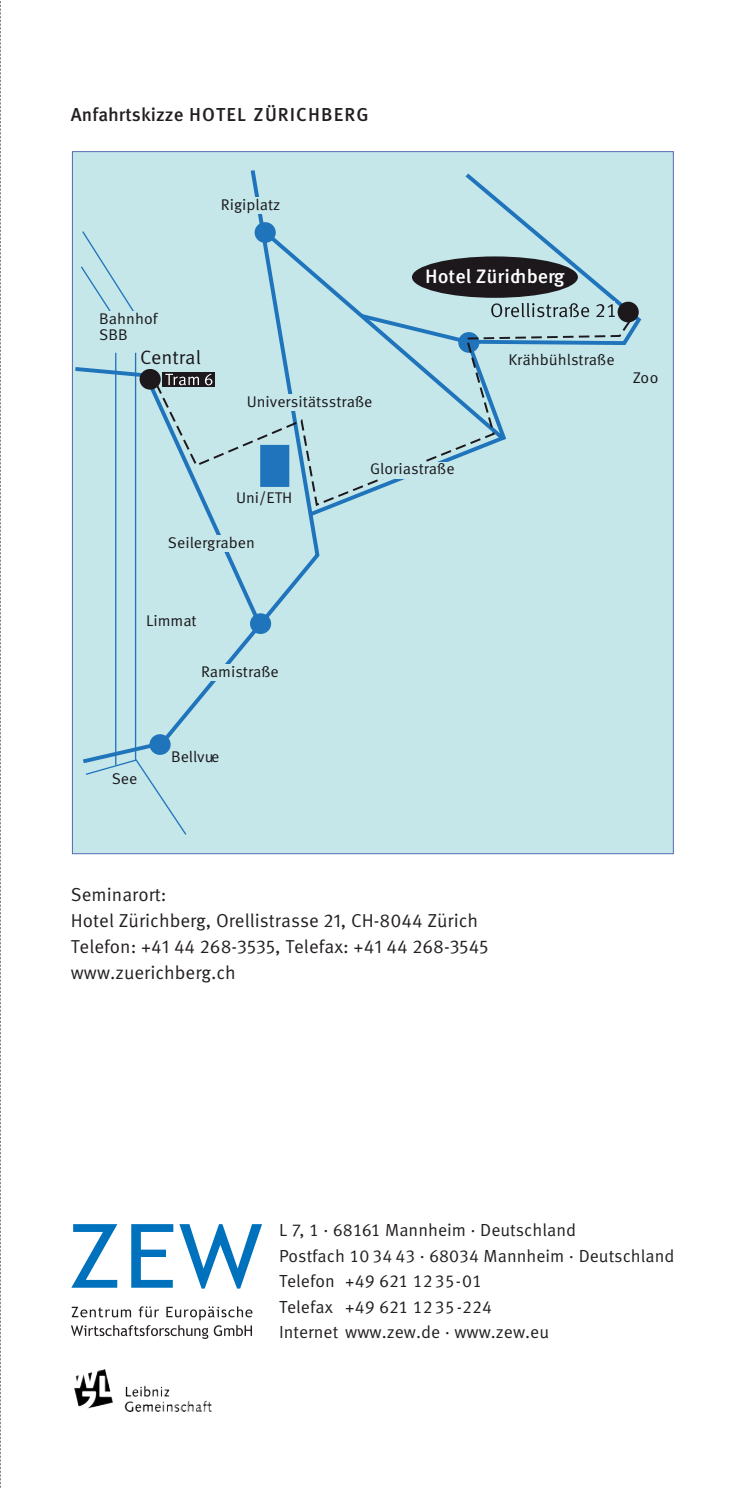
<style>
.page{position:relative;width:745px;height:1489px;background:#fff}
.page>*{position:absolute;margin:0;border:0;box-sizing:border-box;transform-origin:0 0}
.t1{font:500 19.5px "Meta Pro";color:#fff}
.t2{font:19.5px "Meta Pro";color:#19171a}
.t3{font:18.75px/26px "Meta Pro";color:#231f20}
.t4{font:500 18.75px "Meta Pro";letter-spacing:.055em;color:#231f20}
.t5{font:17.5px/25.5px "Meta Pro";color:#231f20}
.t6{font:15.5px/15.5px "Meta Pro";color:#19171a}
.s1{font-family:"Lucida Grande"}
</style>
<div class="page">
<svg style="left:0;top:1px;width:1px;height:1487px"></svg>
<svg style="left:71px;top:1224px;width:46px;height:63px"></svg>
<svg style="left:131px;top:1224px;width:42px;height:63px"></svg>
<svg style="left:179px;top:1224px;width:83px;height:64px"></svg>
<svg style="left:71px;top:1306px;width:181px;height:32px"></svg>
<img style="left:87px;top:1369px;width:26px;height:39px">
<div style="left:73px;top:152px;width:599px;height:701px;background:#c5e7ea"></div>
<svg style="left:78px;top:170px;width:243px;height:593px"></svg>
<div style="left:254px;top:222px;width:21px;height:21px;background:#1f74bb;border-radius:50%"></div>
<div style="left:250px;top:613px;width:21px;height:21px;background:#1f74bb;border-radius:50%"></div>
<div style="left:149px;top:734px;width:21px;height:20px;background:#1f74bb;border-radius:50%"></div>
<div style="left:139px;top:369px;width:22px;height:20px;background:#1c181c;border-radius:50%"></div>
<svg style="left:154px;top:312px;width:339px;height:195px"></svg>
<svg style="left:79px;top:230px;width:60px;height:89px"></svg>
<hr style="left:135px;top:353px;width:1px;height:407px;background:#1f74bb">
<hr style="left:115px;top:353px;width:1px;height:412px;background:#1f74bb">
<svg style="left:84px;top:758px;width:103px;height:77px"></svg>
<div style="left:221px;top:197px;width:58px;height:17px;background:#c5e7ea"></div>
<svg style="left:357px;top:173px;width:285px;height:271px"></svg>
<div style="left:508px;top:352px;width:103px;height:17px;background:#c5e7ea"></div>
<div style="left:370px;top:462px;width:82px;height:17px;background:#c5e7ea"></div>
<div style="left:246px;top:394px;width:123px;height:17px;background:#c5e7ea"></div>
<div style="left:168px;top:535px;width:85px;height:17px;background:#c5e7ea"></div>
<div style="left:146px;top:613px;width:50px;height:17px;background:#c5e7ea"></div>
<div style="left:201px;top:664px;width:76px;height:17px;background:#c5e7ea"></div>
<div style="left:171px;top:749px;width:50px;height:17px;background:#c5e7ea"></div>
<div style="left:112px;top:771px;width:25px;height:17px;background:#c5e7ea"></div>
<div style="left:99px;top:312px;width:57px;height:32px;background:#c5e7ea"></div>
<div style="left:140px;top:348px;width:59px;height:20px;background:#c5e7ea"></div>
<div style="left:632px;top:370px;width:25px;height:17px;background:#c5e7ea"></div>
<div style="left:261px;top:446px;width:27px;height:40px;background:#1f74bb"></div>
<div style="left:260px;top:445px;width:29px;height:42px;border:2px solid #1f74bb"></div>
<div style="left:617px;top:302px;width:21px;height:20px;background:#1c181c;border-radius:50%"></div>
<div style="left:411px;top:256px;width:166px;height:42px;background:#1c181c;border-radius:50%"></div>
<div style="left:236px;top:491px;width:55px;height:16px;background:#c5e7ea"></div>
<svg style="left:163px;top:372px;width:52px;height:15px"></svg>
<svg style="left:165px;top:373px;width:47px;height:12px"></svg>
<p class="t4" style="left:71px;top:107px;width:299px">Anfahrtskizze HOTEL ZÜRICHBERG</p>
<p class="t6" style="left:221px;top:197px;width:61px">Rigiplatz</p>
<p class="t6" style="left:99px;top:311px;width:60px">Bahnhof<br>SBB</p>
<p class="t2" style="left:140px;top:345px;width:62px">Central</p>
<p class="t6" style="left:246px;top:394px;width:127px">Universitätsstraße</p>
<p class="t1" style="left:425px;top:268px;width:141px">Hotel Zürichberg</p>
<p class="t6" style="left:508px;top:352px;width:108px">Krähbühlstraße</p>
<p class="t6" style="left:632px;top:370px;width:27px">Zoo</p>
<p class="t6" style="left:236px;top:490px;width:58px">Uni/ETH</p>
<p class="t6" style="left:168px;top:534px;width:88px">Seilergraben</p>
<p class="t6" style="left:370px;top:461px;width:86px">Gloriastraße</p>
<p class="t6" style="left:146px;top:613px;width:52px">Limmat</p>
<p class="t6" style="left:201px;top:663px;width:79px">Ramistraße</p>
<p class="t6" style="left:112px;top:770px;width:27px">See</p>
<p class="t6" style="left:171px;top:748px;width:50px">Bellvue</p>
<p class="t3" style="left:71px;top:883px;width:419px">Seminarort:<br>Hotel Zu<span class="s1">̈</span>richberg, Orellistrasse 21, CH-8044 Zu<span class="s1">̈</span>rich Telefon: +41 44 268-3535, Telefax: +41 44 268-3545 www.zuerichberg.ch</p>
<p class="t5" style="left:279px;top:1218px;width:397px">L 7, 1 . 68161 Mann heim · Deutschland<br>Postfach 10 34 43 . 68034 Mann heim · Deutschland Telefon +49 621 12 35-01<br>Telefax +49 621 12 35 -224<br>In ter net www.zew.de · www.zew.eu</p>
</div>
